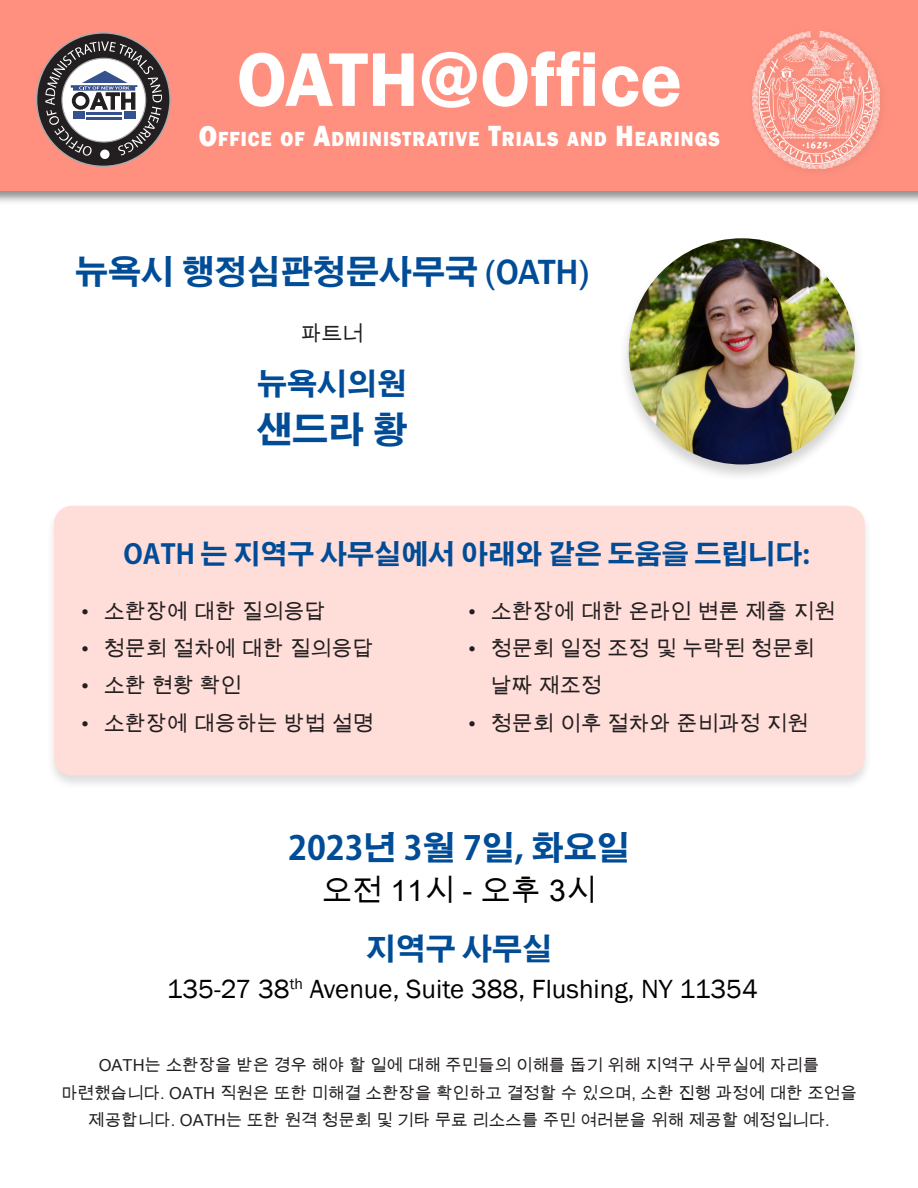
<style>
.page{position:relative;width:918px;height:1188px;background:#fff}
.page>*{position:absolute;margin:0;border:0;box-sizing:border-box;transform-origin:0 0}
.t1{font:600 78.75px "Franklin Gothic";color:#fff}
.t2{font:700 36px "Adobe Gothic Std";color:#004c97}
.t3{font:700 33px "Adobe Gothic Std";color:#004c97}
.t4{font:700 30px "Adobe Gothic Std";color:#004c97}
.t5{font:30px "Arial Unicode MS";color:#000}
.t6{font:27px "Franklin Gothic";color:#000}
.t7{font:700 27px "Adobe Gothic Std";color:#004c97}
.t8{font:21px/37.2px "Arial Unicode MS";color:#231f20}
.t9{font:800 21px "Franklin Gothic";letter-spacing:.055em;color:#fff;scale:.89 1}
.t10{font:16.5px/27.6px "Arial Unicode MS";color:#231f20;text-align:center}
.s1{font-size:30px}
.s2{font-family:"Franklin Gothic";font-weight:500;font-size:36px}
</style>
<div class="page">
<div style="left:46px;top:504px;width:827px;height:287px;background:#231f20;opacity:.5"></div>
<div style="left:54px;top:506px;width:811px;height:269px;background:#ffddd8;border-radius:18px"></div>
<div style="left:0;top:0;width:918px;height:205px;background:#231f20;opacity:.5"></div>
<div style="left:0;top:0;width:918px;height:190px;background:#ff907f"></div>
<div style="left:37px;top:33px;width:133px;height:133px;background:#231f20;border-radius:50%"></div>
<svg style="left:100px;top:150px;width:10px;height:9px"></svg>
<svg style="left:45px;top:41px;width:117px;height:115px"></svg>
<img style="left:752px;top:31px;width:128px;height:138px">
<div style="left:619px;top:237px;width:245px;height:245px;background:#231f20;opacity:.2"></div>
<img style="left:629px;top:238px;width:226px;height:226px;border-radius:113px">
<p class="t1" style="left:237px;top:31px;width:447px">OATH@Office</p>
<p class="t9" style="left:199px;top:125px;width:587px"><span class="s1">O</span>FFICE OF <span class="s1">A</span>DMINISTRATIVE <span class="s1">T</span>RIALS AND <span class="s1">H</span>EARINGS</p>
<p class="t3" style="left:75px;top:252px;width:516px">뉴욕시 행정심판청문사무국 <span class="s2">(OATH)</span></p>
<p class="t8" style="left:301px;top:315px;width:64px">파트너</p>
<p class="t4" style="left:257px;top:366px;width:151px">뉴욕시의원</p>
<p class="t2" style="left:256px;top:408px;width:153px">샌드라 황</p>
<p class="t7" style="left:123px;top:538px;width:688px">OATH 는 지역구 사무실에서 아래와 같은 도움을 드립니다:</p>
<p class="t8" style="left:81px;top:593px;width:246px">• 소환장에 대한 질의응답</p>
<p class="t8" style="left:81px;top:630px;width:294px">• 청문회 절차에 대한 질의응답</p>
<p class="t8" style="left:81px;top:667px;width:162px">• 소환 현황 확인</p>
<p class="t8" style="left:81px;top:704px;width:294px">• 소환장에 대응하는 방법 설명</p>
<p class="t8" style="left:468px;top:593px;width:368px">• 소환장에 대한 온라인 변론 제출 지원</p>
<p class="t8" style="left:491px;top:630px;width:325px;text-indent:-22px">• 청문회 일정 조정 및 누락된 청문회 날짜 재조정</p>
<p class="t8" style="left:468px;top:704px;width:341px">• 청문회 이후 절차와 준비과정 지원</p>
<p class="t3" style="left:288px;top:828px;width:343px">2023년 3월 7일, 화요일</p>
<p class="t5" style="left:322px;top:869px;width:275px">오전 11시 - 오후 3시</p>
<p class="t4" style="left:366px;top:930px;width:188px">지역구 사무실</p>
<p class="t6" style="left:167px;top:972px;width:593px">135-27 38<sup>th</sup> Avenue, Suite 388, Flushing, NY 11354</p>
<p class="t10" style="left:61px;top:1051px;width:797px">OATH는 소환장을 받은 경우 해야 할 일에 대해 주민들의 이해를 돕기 위해 지역구 사무실에 자리를 마련했습니다. OATH 직원은 또한 미해결 소환장을 확인하고 결정할 수 있으며, 소환 진행 과정에 대한 조언을 제공합니다. OATH는 또한 원격 청문회 및 기타 무료 리소스를 주민 여러분을 위해 제공할 예정입니다.</p>
</div>
